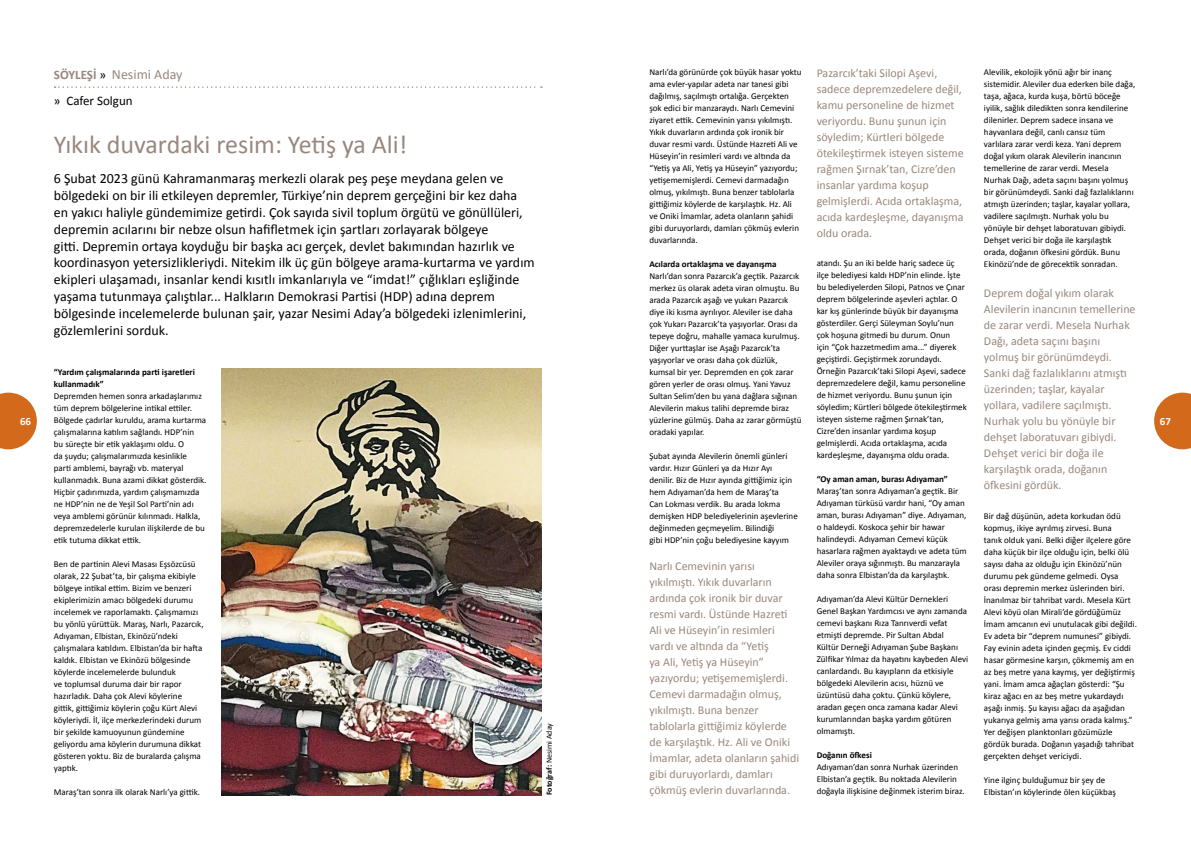
<style>
.page{position:relative;width:1191px;height:842px;background:#fff}
.page>*{position:absolute;margin:0;border:0;box-sizing:border-box;transform-origin:0 0}
.t1{font:26px "Calibri";color:#99877d}
.t2{font:14px/16.8px "Calibri";color:#000}
.t3{font:14px "Calibri";color:#99877d}
.t4{font:13px "Calibri";color:#000}
.t5{font:12px/16px "Calibri";color:#99877d}
.t6{font:700 11px "Calibri";color:#fff}
.t7{font:9px/12px "Calibri";color:#000}
.t8{font:700 9px/12px "Calibri";color:#000}
.t9{font:8px "Calibri";color:#000}
.s1{font-weight:700;font-size:13px}
.s2{font-size:13px;color:#000}
.s3{font-weight:700}
</style>
<div class="page">
<svg style="left:0;top:393px;width:37px;height:56px;background:#da8140"></svg>
<svg style="left:1154px;top:393px;width:37px;height:56px;background:#da8140"></svg>
<svg style="left:55px;top:86px;width:487px;height:2px"></svg>
<img style="left:221px;top:369px;width:320px;height:426px">
<h2 class="t3" style="left:54px;top:65px;width:130px"><span class="s1">SÖYLEŞİ</span> <span class="s2">»</span> Nesimi Aday</h2>
<h3 class="t4" style="left:54px;top:92px;width:80px">» Cafer Solgun</h3>
<p class="t7" style="left:984px;top:66px;width:153px">Alevilik, ekolojik yönü ağır bir inanç sistemidir. Aleviler dua ederken bile dağa, taşa, ağaca, kurda kuşa, börtü böceğe iyilik, sağlık diledikten sonra kendilerine dilenirler. Deprem sadece insana ve hayvanlara değil, canlı cansız tüm varlılara zarar verdi keza. Yani deprem doğal yıkım olarak Alevilerin inancının temellerine de zarar verdi. Mesela Nurhak Dağı, adeta saçını başını yolmuş bir görünümdeydi. Sanki dağ fazlalıklarını atmıştı üzerinden; taşlar, kayalar yollara, vadilere saçılmıştı. Nurhak yolu bu yönüyle bir dehşet laboratuvarı gibiydi.<br>Dehşet verici bir doğa ile karşılaştık orada, doğanın öfkesini gördük. Bunu Ekinözü’nde de görecektik sonradan.</p>
<p class="t7" style="left:649px;top:66px;width:154px">Narlı’da görünürde çok büyük hasar yoktu ama evler-yapılar adeta nar tanesi gibi dağılmış, saçılmıştı ortalığa. Gerçekten şok edici bir manzaraydı. Narlı Cemevini ziyaret ettik. Cemevinin yarısı yıkılmıştı.<br>Yıkık duvarların ardında çok ironik bir duvar resmi vardı. Üstünde Hazreti Ali ve Hüseyin’in resimleri vardı ve altında da “Yetiş ya Ali, Yetiş ya Hüseyin” yazıyordu; yetişememişlerdi. Cemevi darmadağın olmuş, yıkılmıştı. Buna benzer tablolarla gittiğimiz köylerde de karşılaştık. Hz. Ali ve Oniki İmamlar, adeta olanların şahidi gibi duruyorlardı, damları çökmüş evlerin duvarlarında.</p>
<p class="t8" style="left:649px;top:258px;width:129px">Acılarda ortaklaşma ve dayanışma</p>
<p class="t7" style="left:649px;top:270px;width:154px">Narlı’dan sonra Pazarcık’a geçtik. Pazarcık merkez üs olarak adeta viran olmuştu. Bu arada Pazarcık aşağı ve yukarı Pazarcık diye iki kısma ayrılıyor. Aleviler ise daha çok Yukarı Pazarcık’ta yaşıyorlar. Orası da tepeye doğru, mahalle yamaca kurulmuş.<br>Diğer yurttaşlar ise Aşağı Pazarcık’ta yaşıyorlar ve orası daha çok düzlük, kumsal bir yer. Depremden en çok zarar gören yerler de orası olmuş. Yani Yavuz Sultan Selim’den bu yana dağlara sığınan Alevilerin makus talihi depremde biraz yüzlerine gülmüş. Daha az zarar görmüştü oradaki yapılar.</p>
<p class="t7" style="left:649px;top:450px;width:150px">Şubat ayında Alevilerin önemli günleri vardır. Hızır Günleri ya da Hızır Ayı denilir. Biz de Hızır ayında gittiğimiz için hem Adıyaman’da hem de Maraş’ta<br>Can Lokması verdik. Bu arada lokma demişken HDP belediyelerinin aşevlerine değinmeden geçmeyelim. Bilindiği<br>gibi HDP’nin çoğu belediyesine kayyım</p>
<p class="t5" style="left:816px;top:65px;width:149px">Pazarcık’taki Silopi Aşevi, sadece depremzedelere değil, kamu personeline de hizmet veriyordu. Bunu şunun için söyledim; Kürtleri bölgede ötekileştirmek isteyen sisteme rağmen Şırnak’tan, Cizre’den insanlar yardıma koşup gelmişlerdi. Acıda ortaklaşma, acıda kardeşleşme, dayanışma oldu orada.</p>
<h1 class="t1" style="left:54px;top:128px;width:355px">Yıkık duvardaki resim: Yetiş ya Ali!</h1>
<p class="t2" style="left:54px;top:170px;width:482px">6 Şubat 2023 günü Kahramanmaraş merkezli olarak peş peşe meydana gelen ve bölgedeki on bir ili etkileyen depremler, Türkiye’nin deprem gerçeğini bir kez daha en yakıcı haliyle gündemimize getirdi. Çok sayıda sivil toplum örgütü ve gönüllüleri, depremin acılarını bir nebze olsun hafifletmek için şartları zorlayarak bölgeye<br>gitti. Depremin ortaya koyduğu bir başka acı gerçek, devlet bakımından hazırlık ve koordinasyon yetersizlikleriydi. Nitekim ilk üç gün bölgeye arama-kurtarma ve yardım ekipleri ulaşamadı, insanlar kendi kısıtlı imkanlarıyla ve “imdat!” çığlıkları eşliğinde yaşama tutunmaya çalıştılar... Halkların Demokrasi Partisi (HDP) adına deprem bölgesinde incelemelerde bulunan şair, yazar Nesimi Aday’a bölgedeki izlenimlerini, gözlemlerini sorduk.</p>
<p class="t8" style="left:54px;top:366px;width:143px">“Yardım çalışmalarında parti işaretleri kullanmadık”</p>
<p class="t7" style="left:54px;top:390px;width:154px">Depremden hemen sonra arkadaşlarımız tüm deprem bölgelerine intikal ettiler.<br>Bölgede çadırlar kuruldu, arama kurtarma çalışmalarına katılım sağlandı. HDP’nin<br>bu süreçte bir etik yaklaşımı oldu. O<br>da şuydu; çalışmalarımızda kesinlikle<br>parti amblemi, bayrağı vb. materyal kullanmadık. Buna azami dikkat gösterdik.<br>Hiçbir çadırımızda, yardım çalışmamızda ne HDP’nin ne de Yeşil Sol Parti’nin adı veya amblemi görünür kılınmadı. Halkla, depremzedelerle kurulan ilişkilerde de bu etik tutuma dikkat ettik.</p>
<p class="t7" style="left:54px;top:558px;width:151px">Ben de partinin Alevi Masası Eşsözcüsü olarak, 22 Şubat’ta, bir çalışma ekibiyle bölgeye intikal ettim. Bizim ve benzeri ekiplerimizin amacı bölgedeki durumu incelemek ve raporlamaktı. Çalışmamızı bu yönlü yürüttük. Maraş, Narlı, Pazarcık, Adıyaman, Elbistan, Ekinözü’ndeki çalışmalara katıldım. Elbistan’da bir hafta kaldık. Elbistan ve Ekinözü bölgesinde köylerde incelemelerde bulunduk<br>ve toplumsal duruma dair bir rapor hazırladık. Daha çok Alevi köylerine gittik, gittiğimiz köylerin çoğu Kürt Alevi köyleriydi. İl, ilçe merkezlerindeki durum bir şekilde kamuoyunun gündemine geliyordu ama köylerin durumuna dikkat gösteren yoktu. Biz de buralarda çalışma yaptık.</p>
<p class="t7" style="left:54px;top:786px;width:148px">Maraş’tan sonra ilk olarak Narlı’ya gittik.</p>
<p class="t7" style="left:816px;top:257px;width:152px">atandı. Şu an iki belde hariç sadece üç ilçe belediyesi kaldı HDP’nin elinde. İşte bu belediyelerden Silopi, Patnos ve Çınar deprem bölgelerinde aşevleri açtılar. O kar kış günlerinde büyük bir dayanışma gösterdiler. Gerçi Süleyman Soylu’nun çok hoşuna gitmedi bu durum. Onun<br>için “Çok hazzetmedim ama...” diyerek geçiştirdi. Geçiştirmek zorundaydı.<br>Örneğin Pazarcık’taki Silopi Aşevi, sadece depremzedelere değil, kamu personeline de hizmet veriyordu. Bunu şunun için söyledim; Kürtleri bölgede ötekileştirmek isteyen sisteme rağmen Şırnak’tan, Cizre’den insanlar yardıma koşup gelmişlerdi. Acıda ortaklaşma, acıda kardeşleşme, dayanışma oldu orada.</p>
<p class="t8" style="left:816px;top:473px;width:133px">“Oy aman aman, burası Adıyaman”</p>
<p class="t7" style="left:816px;top:485px;width:152px">Maraş’tan sonra Adıyaman’a geçtik. Bir Adıyaman türküsü vardır hani, “Oy aman aman, burası Adıyaman” diye. Adıyaman, o haldeydi. Koskoca şehir bir hawar halindeydi. Adıyaman Cemevi küçük hasarlara rağmen ayaktaydı ve adeta tüm Aleviler oraya sığınmıştı. Bu manzarayla daha sonra Elbistan’da da karşılaştık.</p>
<p class="t7" style="left:816px;top:593px;width:153px">Adıyaman’da Alevi Kültür Dernekleri Genel Başkan Yardımcısı ve aynı zamanda cemevi başkanı Rıza Tanrıverdi vefat etmişti depremde. Pir Sultan Abdal Kültür Derneği Adıyaman Şube Başkanı Zülfikar Yılmaz da hayatını kaybeden Alevi canlardandı. Bu kayıpların da etkisiyle bölgedeki Alevilerin acısı, hüznü ve üzüntüsü daha çoktu. Çünkü köylere, aradan geçen onca zamana kadar Alevi kurumlarından başka yardım götüren olmamıştı.</p>
<p class="t8" style="left:816px;top:749px;width:57px">Doğanın öfkesi</p>
<p class="t7" style="left:816px;top:761px;width:150px">Adıyaman’dan sonra Nurhak üzerinden<br>Elbistan’a geçtik. Bu noktada Alevilerin doğayla ilişkisine değinmek isterim biraz.</p>
<p class="t5" style="left:984px;top:285px;width:153px">Deprem doğal yıkım olarak<br>Alevilerin inancının temellerine de zarar verdi. Mesela Nurhak<br>Dağı, adeta saçını başını yolmuş bir görünümdeydi.<br>Sanki dağ fazlalıklarını atmıştı üzerinden; taşlar, kayalar yollara, vadilere saçılmıştı.<br>Nurhak yolu bu yönüyle bir dehşet laboratuvarı gibiydi.<br>Dehşet verici bir doğa ile karşılaştık orada, doğanın öfkesini gördük.</p>
<p class="t6" style="left:20px;top:414px;width:13px">66</p>
<p class="t6" style="left:1159px;top:414px;width:13px">67</p>
<p class="t7" style="left:984px;top:510px;width:154px">Bir dağ düşünün, adeta korkudan ödü kopmuş, ikiye ayrılmış zirvesi. Buna<br>tanık olduk yani. Belki diğer ilçelere göre daha küçük bir ilçe olduğu için, belki ölü sayısı daha az olduğu için Ekinözü’nün durumu pek gündeme gelmedi. Oysa orası depremin merkez üslerinden biri.<br>İnanılmaz bir tahribat vardı. Mesela Kürt Alevi köyü olan Mirali’de gördüğümüz İmam amcanın evi unutulacak gibi değildi.<br>Ev adeta bir “deprem numunesi” gibiydi.<br>Fay evinin adeta içinden geçmiş. Ev ciddi hasar görmesine karşın, çökmemiş am en az beş metre yana kaymış, yer değiştirmiş yani. İmam amca ağaçları gösterdi: “Şu kiraz ağacı en az beş metre yukardaydı aşağı inmiş. Şu kayısı ağacı da aşağıdan yukarıya gelmiş ama yarısı orada kalmış.” Yer değişen planktonları gözümüzle gördük burada. Doğanın yaşadığı tahribat gerçekten dehşet vericiydi.</p>
<p class="t7" style="left:984px;top:774px;width:133px">Yine ilginç bulduğumuz bir şey de<br>Elbistan’ın köylerinde ölen küçükbaş</p>
<p class="t5" style="left:649px;top:558px;width:151px">Narlı Cemevinin yarısı yıkılmıştı. Yıkık duvarların ardında çok ironik bir duvar resmi vardı. Üstünde Hazreti<br>Ali ve Hüseyin’in resimleri vardı ve altında da “Yetiş<br>ya Ali, Yetiş ya Hüseyin” yazıyordu; yetişememişlerdi.<br>Cemevi darmadağın olmuş, yıkılmıştı. Buna benzer tablolarla gittiğimiz köylerde de karşılaştık. Hz. Ali ve Oniki<br>İmamlar, adeta olanların şahidi gibi duruyorlardı, damları çökmüş evlerin duvarlarında.</p>
<p class="t9" style="left:544px;top:795px;width:74px;rotate:-90deg"><span class="s3">Fotoğraf:</span> Nesimi Aday</p>
</div>
